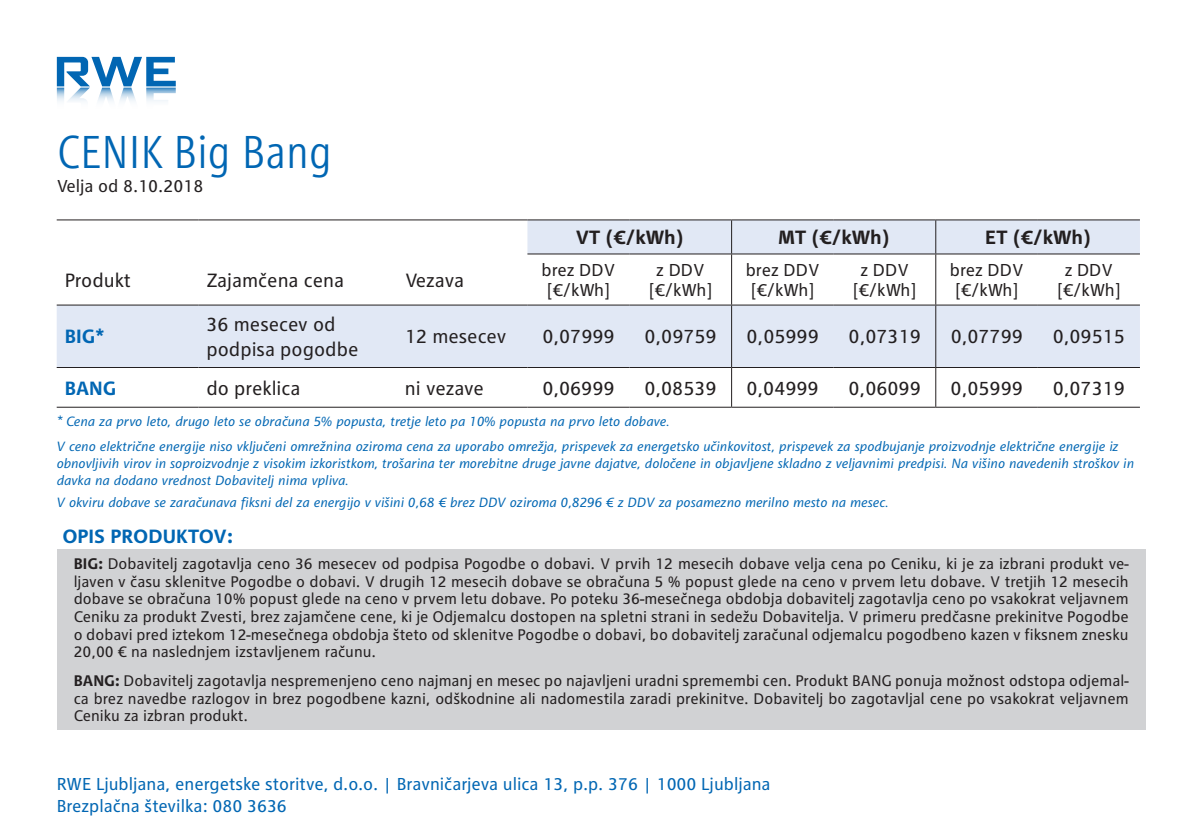
<style>
.page{position:relative;width:1191px;height:840px;background:#fff}
.page>*{position:absolute;margin:0;border:0;box-sizing:border-box;transform-origin:0 0}
.t1{font:300 condensed 48px "RWE Text";color:#0166b3}
.t2{font:20px/24px "RWE Text";color:#231f20}
.t3{font:700 20px "RWE Text";color:#231f20}
.t4{font:700 20px "RWE Text";color:#0166b3}
.t5{font:18px/21.6px "RWE Text";color:#0166b3}
.t6{font:18px/20px "RWE Text";color:#231f20;text-align:center}
.t7{font:16px/17.6px "RWE Text";color:#231f20;text-align:justify}
.t8{font:italic 14px/16.8px "RWE Text";letter-spacing:-.005em;color:#0166b3}
.s1{font-weight:700}
</style>
<div class="page">
<svg style="left:57px;top:57px;width:119px;height:44px"></svg>
<svg style="left:57px;top:220px;width:1083px;height:147px;fill:#e1e8f5"></svg>
<hr style="left:57px;top:219px;width:141px;height:1px;background:#231f20">
<hr style="left:198px;top:219px;width:199px;height:1px;background:#231f20">
<hr style="left:397px;top:219px;width:130px;height:1px;background:#231f20">
<hr style="left:527px;top:219px;width:102px;height:1px;background:#231f20">
<hr style="left:629px;top:219px;width:102px;height:1px;background:#231f20">
<hr style="left:731px;top:219px;width:102px;height:1px;background:#231f20">
<hr style="left:731px;top:220px;width:1px;height:33px;background:#231f20">
<hr style="left:833px;top:219px;width:102px;height:1px;background:#231f20">
<hr style="left:935px;top:219px;width:102px;height:1px;background:#231f20">
<hr style="left:935px;top:220px;width:1px;height:33px;background:#231f20">
<hr style="left:1037px;top:219px;width:103px;height:1px;background:#231f20">
<hr style="left:527px;top:253px;width:102px;height:1px;background:#231f20">
<hr style="left:629px;top:253px;width:102px;height:1px;background:#231f20">
<hr style="left:731px;top:253px;width:102px;height:1px;background:#231f20">
<hr style="left:731px;top:254px;width:1px;height:50px;background:#231f20">
<hr style="left:833px;top:253px;width:102px;height:1px;background:#231f20">
<hr style="left:935px;top:253px;width:102px;height:1px;background:#231f20">
<hr style="left:935px;top:254px;width:1px;height:50px;background:#231f20">
<hr style="left:1037px;top:253px;width:103px;height:1px;background:#231f20">
<hr style="left:57px;top:304px;width:141px;height:1px;background:#231f20">
<hr style="left:198px;top:304px;width:199px;height:1px;background:#231f20">
<hr style="left:397px;top:304px;width:130px;height:1px;background:#231f20">
<hr style="left:527px;top:304px;width:102px;height:1px;background:#231f20">
<hr style="left:629px;top:304px;width:102px;height:1px;background:#231f20">
<hr style="left:731px;top:304px;width:102px;height:1px;background:#231f20">
<hr style="left:731px;top:305px;width:1px;height:62px;background:#231f20">
<hr style="left:833px;top:304px;width:102px;height:1px;background:#231f20">
<hr style="left:935px;top:304px;width:102px;height:1px;background:#231f20">
<hr style="left:935px;top:305px;width:1px;height:62px;background:#231f20">
<hr style="left:1037px;top:304px;width:103px;height:1px;background:#231f20">
<hr style="left:57px;top:367px;width:141px;height:1px;background:#231f20">
<hr style="left:198px;top:367px;width:199px;height:1px;background:#231f20">
<hr style="left:397px;top:367px;width:130px;height:1px;background:#231f20">
<hr style="left:527px;top:367px;width:102px;height:1px;background:#231f20">
<hr style="left:629px;top:367px;width:102px;height:1px;background:#231f20">
<hr style="left:731px;top:367px;width:102px;height:1px;background:#231f20">
<hr style="left:731px;top:368px;width:1px;height:38px;background:#231f20">
<hr style="left:833px;top:367px;width:102px;height:1px;background:#231f20">
<hr style="left:935px;top:367px;width:102px;height:1px;background:#231f20">
<hr style="left:935px;top:368px;width:1px;height:38px;background:#231f20">
<hr style="left:1037px;top:367px;width:103px;height:1px;background:#231f20">
<hr style="left:57px;top:406px;width:141px;height:1px;background:#231f20">
<hr style="left:198px;top:406px;width:199px;height:1px;background:#231f20">
<hr style="left:397px;top:406px;width:130px;height:1px;background:#231f20">
<hr style="left:527px;top:406px;width:102px;height:1px;background:#231f20">
<hr style="left:629px;top:406px;width:102px;height:1px;background:#231f20">
<hr style="left:731px;top:406px;width:102px;height:1px;background:#231f20">
<hr style="left:833px;top:406px;width:102px;height:1px;background:#231f20">
<hr style="left:935px;top:406px;width:102px;height:1px;background:#231f20">
<hr style="left:1037px;top:406px;width:103px;height:1px;background:#231f20">
<div style="left:57px;top:548px;width:1088px;height:181px;background:#d1d2d4"></div>
<h1 class="t1" style="left:57px;top:126px;width:277px">CENIK Big Bang</h1>
<p class="t6" style="left:57px;top:176px;width:148px">Velja od 8.10.2018</p>
<p class="t3" style="left:575px;top:225px;width:109px">VT (€/kWh)</p>
<p class="t3" style="left:778px;top:225px;width:113px">MT (€/kWh)</p>
<p class="t3" style="left:985px;top:225px;width:107px">ET (€/kWh)</p>
<p class="t2" style="left:65px;top:268px;width:68px">Produkt</p>
<p class="t2" style="left:206px;top:268px;width:139px">Zajamčena cena</p>
<p class="t2" style="left:405px;top:268px;width:61px">Vezava</p>
<p class="t6" style="left:541px;top:260px;width:75px">brez DDV [€/kWh]</p>
<p class="t6" style="left:649px;top:260px;width:64px">z DDV [€/kWh]</p>
<p class="t6" style="left:745px;top:260px;width:75px">brez DDV [€/kWh]</p>
<p class="t6" style="left:853px;top:260px;width:64px">z DDV [€/kWh]</p>
<p class="t6" style="left:950px;top:260px;width:75px">brez DDV [€/kWh]</p>
<p class="t6" style="left:1057px;top:260px;width:64px">z DDV [€/kWh]</p>
<p class="t4" style="left:65px;top:325px;width:41px">BIG*</p>
<p class="t2" style="left:206px;top:312px;width:153px">36 mesecev od podpisa pogodbe</p>
<p class="t2" style="left:405px;top:324px;width:103px">12 mesecev</p>
<p class="t2" style="left:542px;top:324px;width:74px">0,07999</p>
<p class="t2" style="left:644px;top:324px;width:74px">0,09759</p>
<p class="t2" style="left:746px;top:324px;width:74px">0,05999</p>
<p class="t2" style="left:848px;top:324px;width:74px">0,07319</p>
<p class="t2" style="left:950px;top:324px;width:74px">0,07799</p>
<p class="t2" style="left:1052px;top:324px;width:74px">0,09515</p>
<p class="t4" style="left:65px;top:376px;width:53px">BANG</p>
<p class="t2" style="left:206px;top:375px;width:96px">do preklica</p>
<p class="t2" style="left:405px;top:375px;width:80px">ni vezave</p>
<p class="t2" style="left:542px;top:375px;width:74px">0,06999</p>
<p class="t2" style="left:644px;top:375px;width:74px">0,08539</p>
<p class="t2" style="left:746px;top:375px;width:74px">0,04999</p>
<p class="t2" style="left:848px;top:375px;width:74px">0,06099</p>
<p class="t2" style="left:950px;top:375px;width:74px">0,05999</p>
<p class="t2" style="left:1052px;top:375px;width:74px">0,07319</p>
<p class="t8" style="left:57px;top:413px;width:615px">* Cena za prvo leto, drugo leto se obračuna 5% popusta, tretje leto pa 10% popusta na prvo leto dobave.</p>
<p class="t8" style="left:57px;top:437px;width:1079px">V ceno električne energije niso vključeni omrežnina oziroma cena za uporabo omrežja, prispevek za energetsko učinkovitost, prispevek za spodbujanje proizvodnje električne energije iz obnovljivih virov in soproizvodnje z visokim izkoristkom, trošarina ter morebitne druge javne dajatve, določene in objavljene skladno z veljavnimi predpisi. Na višino navedenih stroškov in davka na dodano vrednost Dobavitelj nima vpliva.</p>
<p class="t8" style="left:57px;top:494px;width:833px">V okviru dobave se zaračunava fiksni del za energijo v višini 0,68 € brez DDV oziroma 0,8296 € z DDV za posamezno merilno mesto na mesec.</p>
<p class="t4" style="left:62px;top:524px;width:172px">OPIS PRODUKTOV:</p>
<p class="t7" style="left:74px;top:554px;width:1056px"><span class="s1">BIG:</span> Dobavitelj zagotavlja ceno 36 mesecev od podpisa Pogodbe o dobavi. V prvih 12 mesecih dobave velja cena po Ceniku, ki je za izbrani produkt ve&shy;ljaven v času sklenitve Pogodbe o dobavi. V drugih 12 mesecih dobave se obračuna 5 % popust glede na ceno v prvem letu dobave. V tretjih 12 mesecih dobave se obračuna 10% popust glede na ceno v prvem letu dobave. Po poteku 36-mesečnega obdobja dobavitelj zagotavlja ceno po vsakokrat veljavnem Ceniku za produkt Zvesti, brez zajamčene cene, ki je Odjemalcu dostopen na spletni strani in sedežu Dobavitelja. V primeru predčasne prekinitve Pogodbe o dobavi pred iztekom 12-mesečnega obdobja šteto od sklenitve Pogodbe o dobavi, bo dobavitelj zaračunal odjemalcu pogodbeno kazen v fiksnem znesku 20,00 € na naslednjem izstavljenem računu.</p>
<p class="t7" style="left:74px;top:671px;width:1056px"><span class="s1">BANG:</span> Dobavitelj zagotavlja nespremenjeno ceno najmanj en mesec po najavljeni uradni spremembi cen. Produkt BANG ponuja možnost odstopa odjemal&shy;ca brez navedbe razlogov in brez pogodbene kazni, odškodnine ali nadomestila zaradi prekinitve. Dobavitelj bo zagotavljal cene po vsakokrat veljavnem Ceniku za izbran produkt.</p>
<p class="t5" style="left:57px;top:772px;width:715px">RWE Ljubljana, energetske storitve, d.o.o. | Bravničarjeva ulica 13, p.p. 376 | 1000 Ljubljana<br>Brezplačna številka: 080 3636</p>
</div>
